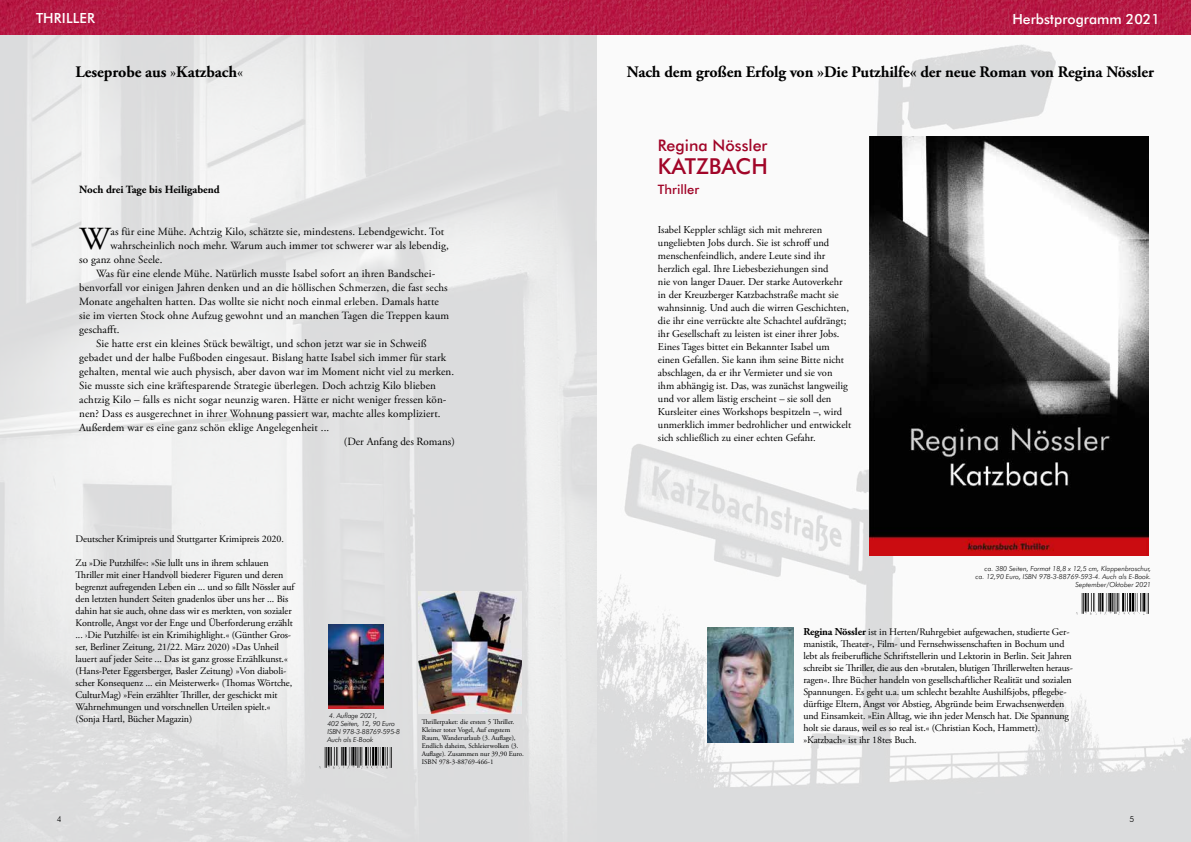
<style>
.page{position:relative;width:1191px;height:842px;background:#fff}
.page>*{position:absolute;margin:0;border:0;box-sizing:border-box;transform-origin:0 0}
.t1{font:32.1px "Adobe Garamond Pro";color:#000}
.t2{font:500 22px "Futura BT";color:#a10528}
.t3{font:700 16px "Adobe Garamond Pro";letter-spacing:-.005em;color:#000}
.t4{font:500 16px "Futura BT";color:#a10528}
.t5{font:500 14px "Futura BT";color:#fff}
.t6{font:500 13px "Futura BT";color:#a10528}
.t7{font:11px "Adobe Garamond Pro";letter-spacing:.01em;color:#000}
.t8{font:700 11px "Adobe Garamond Pro";color:#000}
.t9{font:10.5px/13px "Adobe Garamond Pro";color:#000}
.t10{font:10px/12px "Adobe Garamond Pro";letter-spacing:-.01em;color:#000}
.t11{font:300 8.5px "Futura BT";color:#000}
.t12{font:italic 300 7px/8px "Futura BT";color:#000;text-align:right}
.t13{font:7px/8px "Adobe Garamond Pro";color:#000}
.s1{font-weight:400}
.s2{font-weight:700;font-size:10.5px}
</style>
<div class="page">
<img style="left:0;top:35px;width:1191px;height:807px">
<img style="left:0;top:0;width:1191px;height:35px">
<img style="left:1074px;top:593px;width:74px;height:23px">
<img style="left:707px;top:628px;width:86px;height:114px">
<img style="left:317px;top:747px;width:74px;height:23px">
<img style="left:328px;top:625px;width:55px;height:83px">
<img style="left:419px;top:591px;width:103px;height:123px">
<img style="left:869px;top:136px;width:279px;height:420px">
<h3 class="t5" style="left:36px;top:10px;width:60px">Th riller</h3>
<h3 class="t3" style="left:76px;top:63px;width:169px">Leseprobe aus <span class="s1">»</span>Katzbach<span class="s1">«</span></h3>
<p class="t8" style="left:79px;top:183px;width:142px">Noch drei Tage bis Heiligabend</p>
<h1 class="t1" style="left:79px;top:220px;width:32px">W</h1>
<p class="t7" style="left:111px;top:225px;width:335px">as für eine Mühe. Achtzig Kilo, schätzte sie, mindestens. Lebendgewicht. Tot</p>
<p class="t7" style="left:111px;top:239px;width:340px">wahrscheinlich noch mehr. Warum auch immer tot schwerer war als lebendig,</p>
<p class="t7" style="left:79px;top:253px;width:85px">so ganz ohne Seele.</p>
<p class="t7" style="left:96px;top:267px;width:340px">Was für eine elende Mühe. Natürlich musste Isabel sofort an ihren Bandschei-</p>
<p class="t7" style="left:79px;top:281px;width:370px">benvorfall vor einigen Jahren denken und an die höllischen Schmerzen, die fast sechs</p>
<p class="t7" style="left:79px;top:295px;width:361px">Monate angehalten hatten. Das wollte sie nicht noch einmal erleben. Damals hatte</p>
<p class="t7" style="left:79px;top:309px;width:371px">sie im vierten Stock ohne Aufzug gewohnt und an manchen Tagen die Treppen kaum</p>
<p class="t7" style="left:79px;top:323px;width:42px">geschafft.</p>
<p class="t7" style="left:96px;top:337px;width:332px">Sie hatte erst ein kleines Stück bewältigt, und schon jetzt war sie in Schweiß</p>
<p class="t7" style="left:79px;top:351px;width:368px">gebadet und der halbe Fußboden eingesaut. Bislang hatte Isabel sich immer für stark</p>
<p class="t7" style="left:79px;top:365px;width:376px">gehalten, mental wie auch physisch, aber davon war im Moment nicht viel zu merken.</p>
<p class="t7" style="left:79px;top:379px;width:358px">Sie musste sich eine kräftesparende Strategie überlegen. Doch achtzig Kilo blieben</p>
<p class="t7" style="left:79px;top:393px;width:369px">achtzig Kilo – falls es nicht sogar neunzig waren. Hätte er nicht weniger fressen kön-</p>
<p class="t7" style="left:79px;top:407px;width:363px">nen? Dass es ausgerechnet in ihrer Wohnung passiert war, machte alles kompliziert.</p>
<p class="t7" style="left:79px;top:421px;width:252px">Außerdem war es eine ganz schön eklige Angelegenheit ...</p>
<p class="t7" style="left:344px;top:435px;width:112px">(Der Anfang des Romans)</p>
<p class="t10" style="left:76px;top:533px;width:210px">Deutscher Krimipreis und Stuttgarter Krimipreis 2020.</p>
<p class="t10" style="left:76px;top:557px;width:220px">Zu »Die Putzhilfe«: »Sie lullt uns in ihrem schlauen Thriller mit einer Handvoll biederer Figuren und deren begrenzt aufregenden Leben ein ... und so fällt Nössler auf den letzten hundert Seiten gnadenlos über uns her ... Bis dahin hat sie auch, ohne dass wir es merkten, von sozialer Kontrolle, Angst vor der Enge und Überforderung erzählt ... ›Die Putzhilfe‹ ist ein Krimihighlight.« (Günther Gros&shy;ser, Berliner Zeitung, 21/22. März 2020) »Das Unheil lauert auf jeder Seite ... Das ist ganz grosse Erzählkunst.« (Hans-Peter Eggersberger, Basler Zeitung) »Von diaboli&shy;scher Konsequenz ... ein Meisterwerk« (Thomas Wörtche, CulturMag) »Fein erzählter Thriller, der geschickt mit Wahrnehmungen und vorschnellen Urteilen spielt.« (Sonja Hartl, Bücher Magazin)</p>
<p class="t12" style="left:327px;top:712px;width:74px;text-align:left">4. Auflage 2021,<br>402 Seiten, 12, 90 Euro<br>ISBN 978-3-88769-595-8<br>Auch als E-Book</p>
<p class="t13" style="left:422px;top:718px;width:103px">Thrillerpaket: die ersten 5 Thriller.<br>Kleiner toter Vogel, Auf engstem Raum, Wanderurlaub (3. Auflage), Endlich daheim, Schleierwolken (3.<br>Auflage). Zusammen nur 39,90 Euro.<br>ISBN 978-3-88769-466-1</p>
<h3 class="t5" style="left:1012px;top:11px;width:149px">Herbstprogramm 2021</h3>
<h3 class="t3" style="left:627px;top:62px;width:529px">Nach dem großen Erfolg von »Die Putzhilfe« der neue Roman von Regina Nössler</h3>
<h3 class="t4" style="left:658px;top:136px;width:111px">Regina Nössler</h3>
<h2 class="t2" style="left:658px;top:153px;width:108px">Katzbach</h2>
<h3 class="t6" style="left:658px;top:182px;width:43px">Thriller</h3>
<p class="t9" style="left:658px;top:224px;width:195px">Isabel Keppler schlägt sich mit mehreren ungeliebten Jobs durch. Sie ist schroff und menschenfeindlich, andere Leute sind ihr herzlich egal. Ihre Liebesbeziehungen sind<br>nie von langer Dauer. Der starke Autoverkehr in der Kreuzberger Katzbachstraße macht sie wahnsinnig. Und auch die wirren Geschichten, die ihr eine verrückte alte Schachtel aufdrängt; ihr Gesellschaft zu leisten ist einer ihrer Jobs.<br>Eines Tages bittet ein Bekannter Isabel um einen Gefallen. Sie kann ihm seine Bitte nicht abschlagen, da er ihr Vermieter und sie von ihm abhängig ist. Das, was zunächst langweilig und vor allem lästig erscheint – sie soll den Kursleiter eines Workshops bespitzeln –, wird unmerklich immer bedrohlicher und entwickelt sich schließlich zu einer echten Gefahr.</p>
<p class="t12" style="left:975px;top:565px;width:177px">ca. 380 Seiten, Format 18,8 x 12,5 cm, Klappenbroschur, ca. 12,90 Euro, ISBN 978-3-88769-593-4. Auch als E-Book.<br>September/Oktober 2021</p>
<p class="t10" style="left:803px;top:627px;width:271px"><span class="s2">Regina Nössler</span> ist in Herten/Ruhrgebiet aufgewachen, studierte Ger&shy;manistik, Theater-, Film- und Fernsehwissenschaften in Bochum und lebt als freiberufliche Schriftstellerin und Lektorin in Berlin. Seit Jahren schreibt sie Thriller, die aus den »brutalen, blutigen Thrillerwelten heraus&shy;ragen«. Ihre Bücher handeln von gesellschaftlicher Realität und sozialen Spannungen. Es geht u.a. um schlecht bezahlte Aushilfsjobs, pflegebe&shy;dürftige Eltern, Angst vor Abstieg, Abgründe beim Erwachsenwerden und Einsamkeit. »Ein Alltag, wie ihn jeder Mensch hat. Die Spannung holt sie daraus, weil es so real ist.« (Christian Koch, Hammett). »Katzbach« ist ihr 18tes Buch.</p>
<p class="t11" style="left:57px;top:814px;width:6px">4</p>
<p class="t11" style="left:1129px;top:814px;width:6px">5</p>
</div>
